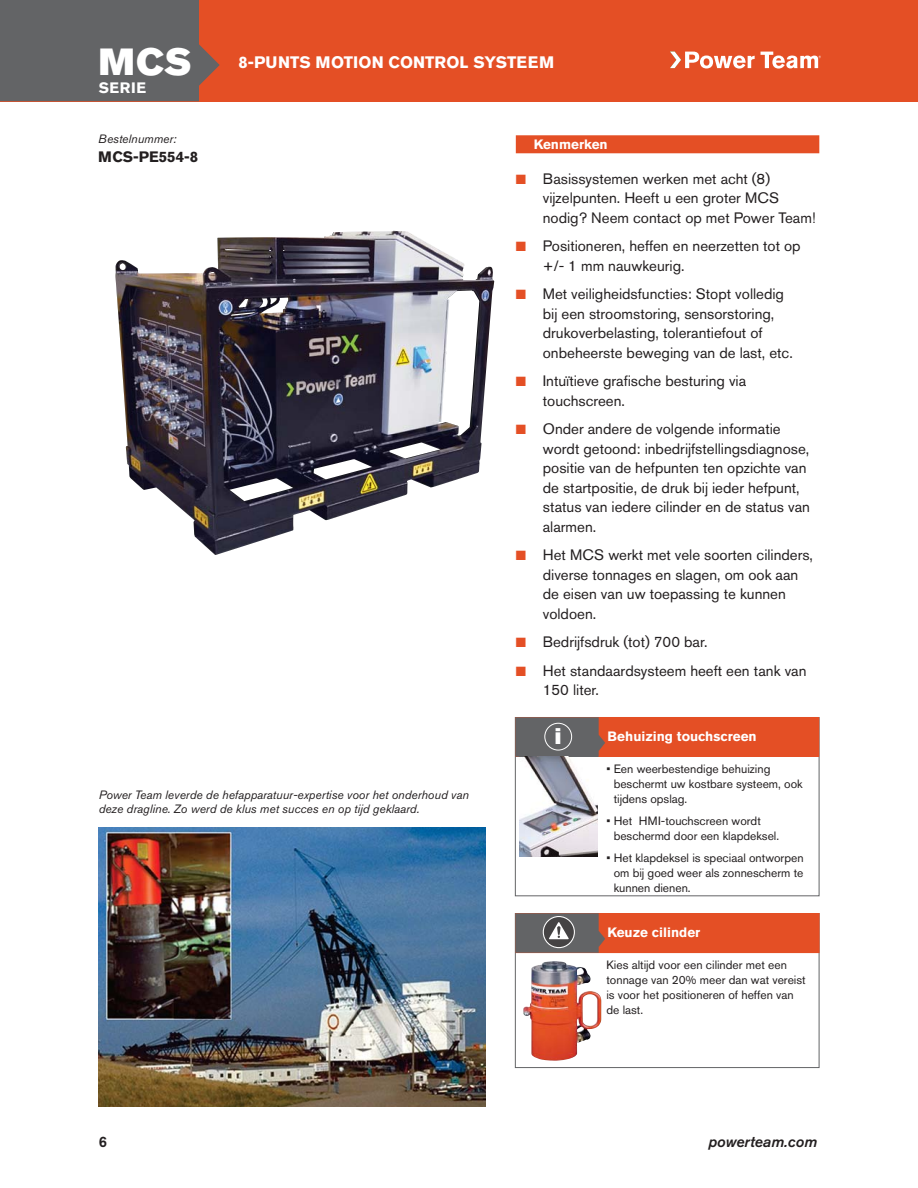
<style>
.page{position:relative;width:918px;height:1188px;background:#fff}
.page>*{position:absolute;margin:0;border:0;box-sizing:border-box;transform-origin:0 0}
.t1{font:37.5px "Akzidenz Grotesk BE Super";color:#fff}
.t2{font:22.5px "Akzidenz Grotesk BE Super";color:#fff}
.t3{font:700 16.5px "Akzidenz Grotesk BE";color:#fff}
.t4{font:15px/19.5px "Akzidenz Grotesk BE";color:#231f20}
.t5{font:italic 500 15px "Akzidenz Grotesk BE";color:#231f20}
.t6{font:700 15px "Akzidenz Grotesk BE";color:#231f20}
.t7{font:700 15px "Akzidenz Grotesk BE";letter-spacing:.04em;color:#fff}
.t8{font:500 15px "Akzidenz Grotesk BE";color:#231f20}
.t9{font:700 13.5px "Akzidenz Grotesk BE";color:#fff}
.t10{font:12px/15px "Akzidenz Grotesk BE";color:#231f20}
.t11{font:italic 12px/13.5px "Akzidenz Grotesk BE";color:#231f20}
.t12{font:700 10.5px "Akzidenz Grotesk BE";color:#fff;scale:.88 1}
</style>
<div class="page">
<div style="left:0;top:0;width:918px;height:101px;background:#e44f25"></div>
<svg style="left:0;top:0;width:220px;height:101px;background:#6c6261"></svg>
<svg style="left:670px;top:52px;width:85px;height:17px"></svg>
<svg style="left:761px;top:52px;width:60px;height:17px"></svg>
<img style="left:99px;top:827px;width:387px;height:279px">
<div style="left:516px;top:135px;width:303px;height:18px;background:#e44f25"></div>
<img style="left:115px;top:231px;width:379px;height:324px">
<div style="left:515px;top:717px;width:304px;height:179px;border:1px solid #636466"></div>
<div style="left:515px;top:913px;width:304px;height:155px;border:1px solid #636466"></div>
<div style="left:516px;top:914px;width:303px;height:39px;background:#e44f25"></div>
<div style="left:516px;top:913px;width:303px;height:40px;border:1px solid #e44f25"></div>
<svg style="left:515px;top:717px;width:304px;height:40px;background:#c15537"></svg>
<div style="left:544px;top:723px;width:28px;height:27px;border:1px solid #fff;border-radius:50%"></div>
<img style="left:520px;top:758px;width:78px;height:98px">
<img style="left:520px;top:757px;width:78px;height:1px">
<img style="left:523px;top:961px;width:78px;height:100px">
<svg style="left:515px;top:913px;width:90px;height:40px;background:#726867"></svg>
<h1 class="t1" style="left:99px;top:48px;width:94px">MCS</h1>
<p class="t7" style="left:99px;top:82px;width:49px">SERIE</p>
<p class="t11" style="left:98px;top:133px;width:80px">Bestelnummer:</p>
<p class="t6" style="left:98px;top:152px;width:101px">MCS-PE554-8</p>
<p class="t3" style="left:239px;top:56px;width:317px">8-PUNTS MOTION CONTROL SYSTEEM</p>
<p class="t9" style="left:534px;top:139px;width:75px">Kenmerken</p>
<p class="t4" style="left:543px;top:170px;width:275px">Basissystemen werken met acht (8) vijzelpunten. Heeft u een groter MCS nodig? Neem contact op met Power Team!</p>
<p class="t4" style="left:543px;top:238px;width:259px">Positioneren, heffen en neerzetten tot op +/- 1 mm nauwkeurig.</p>
<p class="t4" style="left:543px;top:286px;width:252px">Met veiligheidsfuncties: Stopt volledig bij een stroomstoring, sensorstoring, drukoverbelasting, tolerantiefout of onbeheerste beweging van de last, etc.</p>
<p class="t4" style="left:543px;top:373px;width:205px">Intuïtieve grafische besturing via touchscreen.</p>
<p class="t4" style="left:543px;top:421px;width:269px">Onder andere de volgende informatie wordt getoond: inbedrijfstellingsdiagnose, positie van de hefpunten ten opzichte van de startpositie, de druk bij ieder hefpunt, status van iedere cilinder en de status van alarmen.</p>
<p class="t4" style="left:543px;top:547px;width:272px">Het MCS werkt met vele soorten cilinders, diverse tonnages en slagen, om ook aan de eisen van uw toepassing te kunnen voldoen.</p>
<p class="t4" style="left:543px;top:629px;width:265px;line-height:28.5px">Bedrijfsdruk (tot) 700 bar.<br>Het standaardsysteem heeft een tank van</p>
<p class="t4" style="left:543px;top:682px;width:58px">150 liter.</p>
<p class="t11" style="left:99px;top:790px;width:372px">Power Team leverde de hefapparatuur-expertise voor het onderhoud van deze dragline. Zo werd de klus met succes en op tijd geklaard.</p>
<h2 class="t2" style="left:555px;top:729px;width:8px">i</h2>
<p class="t9" style="left:607px;top:731px;width:151px">Behuizing touchscreen</p>
<p class="t9" style="left:608px;top:731px;width:145px">Ruime keuze cilind rs</p>
<p class="t12" style="left:657px;top:741px;width:43px">Selectie</p>
<p class="t10" style="left:614px;top:763px;width:191px;text-indent:-7px">• Een weerbestendige behuizing beschermt uw kostbare systeem, ook tijdens opslag.</p>
<p class="t10" style="left:614px;top:814px;width:167px;text-indent:-7px">• Het HMI-touchscreen wordt beschermd door een klapdeksel.</p>
<p class="t10" style="left:614px;top:851px;width:191px;text-align:justify;text-indent:-7px">• Het klapdeksel is speciaal ontworpen om bij goed weer als zonnescherm te kunnen dienen.</p>
<p class="t9" style="left:607px;top:927px;width:94px">Keuze cilinder</p>
<p class="t9" style="left:608px;top:927px;width:145px">Ruim keuze cilinders</p>
<p class="t10" style="left:606px;top:959px;width:201px">Kies altijd voor een cilinder met een tonnage van 20% meer dan wat vereist is voor het positioneren of heffen van de last.</p>
<p class="t8" style="left:99px;top:1137px;width:10px">6</p>
<p class="t5" style="left:709px;top:1137px;width:110px">powerteam.com</p>
</div>
